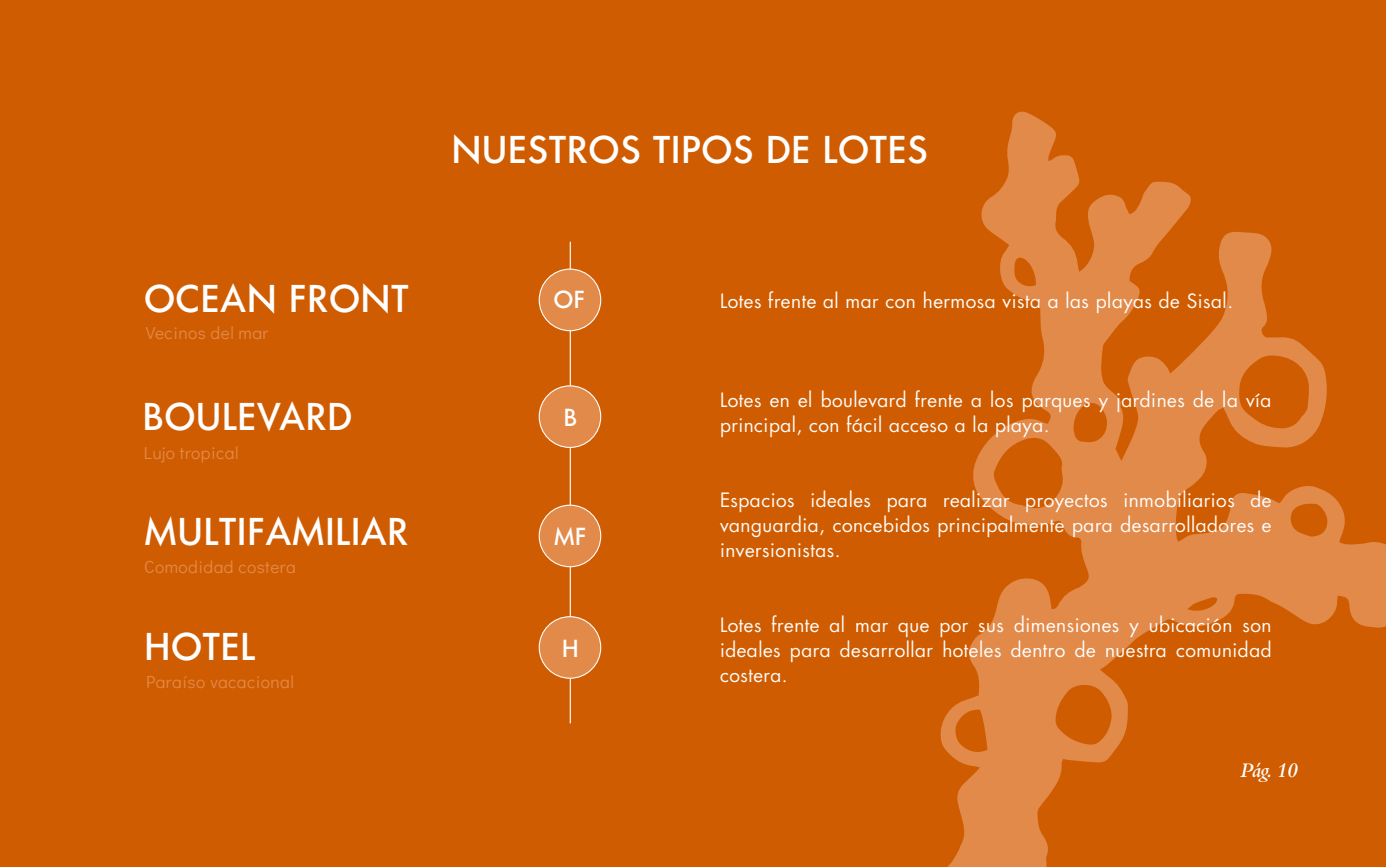
<style>
.page{position:relative;width:1386px;height:867px;background:#fff}
.page>*{position:absolute;margin:0;border:0;box-sizing:border-box;transform-origin:0 0}
.t1{font:500 40.6px "Architype Renner";letter-spacing:.025em;color:#fff}
.t2{font:500 25.9px "Architype Renner";color:#fff}
.t3{font:21.7px/24.8px "Architype Renner";letter-spacing:.025em;color:#fff;text-align:justify}
.t4{font:italic 600 21.7px "Bembo Std";color:#fff}
.t5{font:17.32px "Didact Gothic";letter-spacing:.025em;color:#e18a4a}
</style>
<div class="page">
<div style="left:0;top:0;width:1386px;height:866px;background:#d05c01"></div>
<svg style="left:940px;top:111px;width:446px;height:755px"></svg>
<hr style="left:570px;top:242px;width:1px;height:481px;background:#fff">
<div style="left:539px;top:269px;width:62px;height:61px;background:#e18a4a;border-radius:50%"></div>
<div style="left:539px;top:268px;width:62px;height:63px;border:1px solid #fff;border-radius:50%"></div>
<div style="left:539px;top:386px;width:62px;height:61px;background:#e18a4a;border-radius:50%"></div>
<div style="left:539px;top:385px;width:62px;height:63px;border:1px solid #fff;border-radius:50%"></div>
<div style="left:539px;top:505px;width:62px;height:61px;background:#e18a4a;border-radius:50%"></div>
<div style="left:539px;top:504px;width:62px;height:63px;border:1px solid #fff;border-radius:50%"></div>
<div style="left:539px;top:616px;width:62px;height:62px;background:#e18a4a;border-radius:50%"></div>
<div style="left:539px;top:616px;width:62px;height:62px;border:1px solid #fff;border-radius:50%"></div>
<h1 class="t1" style="left:452px;top:126px;width:478px">NUESTROS TIPOS DE LOTES</h1>
<h1 class="t1" style="left:145px;top:275px;width:265px">OCEAN FRONT</h1>
<p class="t5" style="left:146px;top:319px;width:124px">Vecinos del mar</p>
<h1 class="t1" style="left:143px;top:393px;width:211px">BOULEVARD</h1>
<p class="t5" style="left:144px;top:439px;width:96px">Lujo tropical</p>
<h1 class="t1" style="left:145px;top:508px;width:265px">MULTIFAMILIAR</h1>
<p class="t5" style="left:144px;top:553px;width:153px">Comodidad costera</p>
<h1 class="t1" style="left:145px;top:623px;width:112px">HOTEL</h1>
<p class="t5" style="left:146px;top:668px;width:149px">Paraíso vacacional</p>
<p class="t2" style="left:554px;top:285px;width:33px">OF</p>
<p class="t2" style="left:564px;top:402px;width:15px">B</p>
<p class="t2" style="left:554px;top:521px;width:34px">MF</p>
<p class="t2" style="left:562px;top:633px;width:18px">H</p>
<p class="t3" style="left:720px;top:288px;width:515px">Lotes frente al mar con hermosa vista a las playas de Sisal.</p>
<p class="t3" style="left:720px;top:388px;width:553px">Lotes en el boulevard frente a los parques y jardines de la vía principal, con fácil acceso a la playa.</p>
<p class="t3" style="left:720px;top:488px;width:553px">Espacios ideales para realizar proyectos inmobiliarios de vanguardia, concebidos principalmente para desarrolladores e inversionistas.</p>
<p class="t3" style="left:720px;top:612px;width:553px">Lotes frente al mar que por sus dimensiones y ubicación son ideales para desarrollar hoteles dentro de nuestra comunidad costera.</p>
<p class="t4" style="left:1240px;top:757px;width:59px">Pág. 10</p>
</div>
